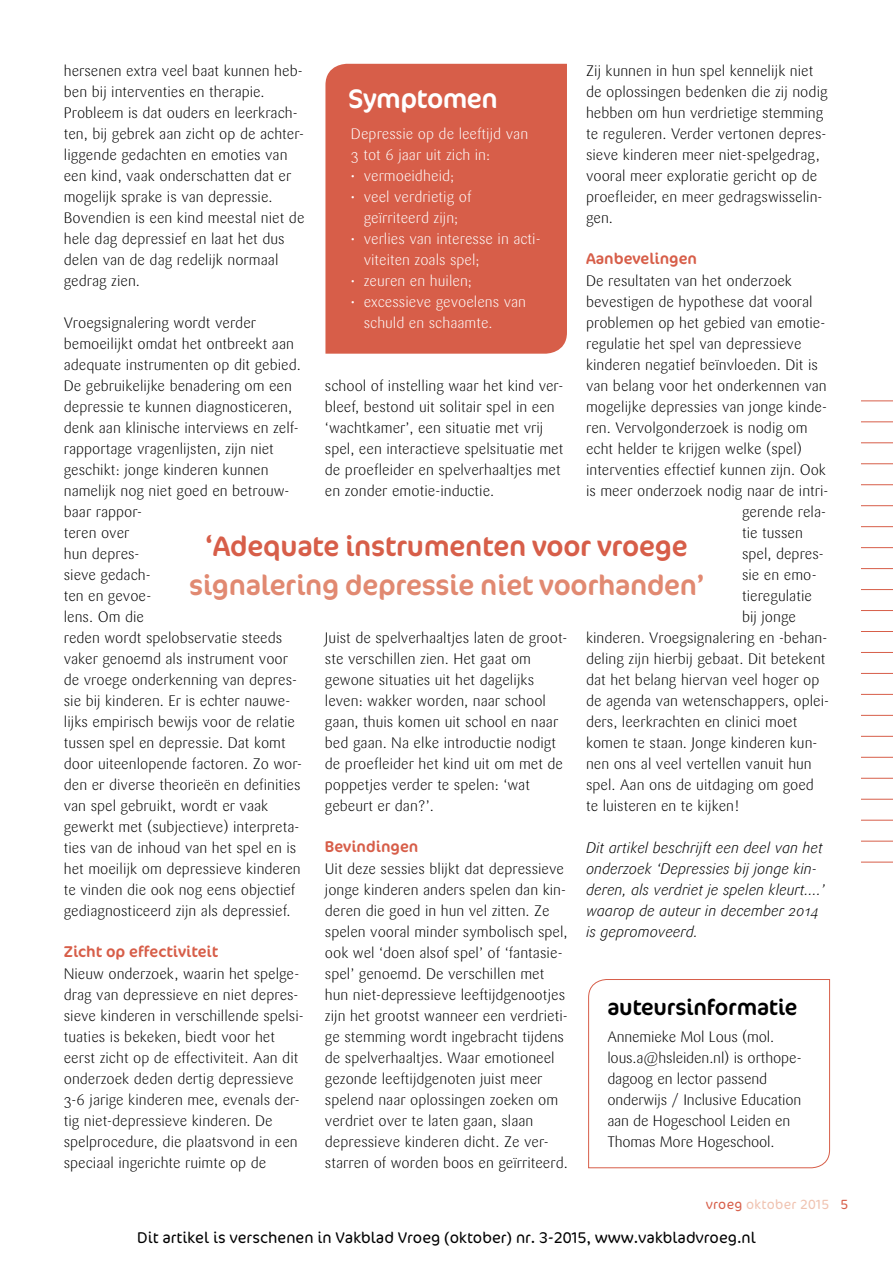
<style>
.page{position:relative;width:893px;height:1263px;background:#fff}
.page>*{position:absolute;margin:0;border:0;box-sizing:border-box;transform-origin:0 0}
.t1{font:28.5px "Cocon";letter-spacing:-.01em;color:#e18971}
.t2{font:28.5px "Cocon";letter-spacing:-.01em;color:#d75e49}
.t3{font:27px "Cocon";letter-spacing:-.02em;color:#fff}
.t4{font:22.5px "Cocon";letter-spacing:-.01em;color:#000}
.t5{font:300 15.75px "Cocon";color:#000}
.t6{font:15.75px "Cocon";color:#d75e49}
.t7{font:300 15px/21px "Sari";color:#000}
.t8{font:300 15px/21px "Sari";color:#fff}
.t9{font:italic 300 15px/21px "Sari";color:#000}
.t10{font:300 13.5px "Cocon";letter-spacing:.02em;color:#f0c3b1}
.s1{color:#d75e49}
</style>
<div class="page">
<svg style="left:588px;top:979px;width:242px;height:189px"></svg>
<hr style="left:861px;top:400px;width:32px;height:1px;background:#d75e49">
<hr style="left:861px;top:421px;width:32px;height:1px;background:#d75e49">
<hr style="left:861px;top:442px;width:32px;height:1px;background:#d75e49">
<hr style="left:861px;top:463px;width:32px;height:1px;background:#d75e49">
<hr style="left:861px;top:484px;width:32px;height:1px;background:#d75e49">
<hr style="left:861px;top:505px;width:32px;height:1px;background:#d75e49">
<hr style="left:861px;top:526px;width:32px;height:1px;background:#d75e49">
<hr style="left:861px;top:547px;width:32px;height:1px;background:#d75e49">
<hr style="left:861px;top:568px;width:32px;height:1px;background:#d75e49">
<hr style="left:861px;top:589px;width:32px;height:1px;background:#d75e49">
<hr style="left:861px;top:610px;width:32px;height:1px;background:#d75e49">
<hr style="left:861px;top:631px;width:32px;height:1px;background:#d75e49">
<hr style="left:861px;top:652px;width:32px;height:1px;background:#d75e49">
<hr style="left:861px;top:673px;width:32px;height:1px;background:#d75e49">
<hr style="left:861px;top:694px;width:32px;height:1px;background:#d75e49">
<hr style="left:861px;top:715px;width:32px;height:1px;background:#d75e49">
<hr style="left:861px;top:736px;width:32px;height:1px;background:#d75e49">
<hr style="left:861px;top:757px;width:32px;height:1px;background:#d75e49">
<hr style="left:861px;top:778px;width:32px;height:1px;background:#d75e49">
<hr style="left:861px;top:799px;width:32px;height:1px;background:#d75e49">
<hr style="left:861px;top:820px;width:32px;height:1px;background:#d75e49">
<hr style="left:861px;top:841px;width:32px;height:1px;background:#d75e49">
<hr style="left:861px;top:862px;width:32px;height:1px;background:#d75e49">
<div style="left:325px;top:64px;width:242px;height:290px;background:#d75e49"></div>
<p class="t7" style="left:586px;top:61px;width:243px">Zij kunnen in hun spel kennelijk niet de oplossingen bedenken die zij nodig hebben om hun verdrietige stemming te reguleren. Verder vertonen depres&shy;sieve kinderen meer niet-spelgedrag, vooral meer exploratie gericht op de proefleider, en meer gedragswisselin&shy;gen.</p>
<p class="t6" style="left:586px;top:248px;width:113px">Aanbevelingen</p>
<p class="t7" style="left:586px;top:271px;width:207px">De resultaten van het onderzoek</p>
<p class="t7" style="left:586px;top:292px;width:228px">bevestigen de hypothese dat vooral</p>
<p class="t7" style="left:586px;top:313px;width:241px">problemen op het gebied van emotie-</p>
<p class="t7" style="left:586px;top:334px;width:217px">regulatie het spel van depressieve</p>
<p class="t7" style="left:586px;top:355px;width:233px">kinderen negatief beïnvloeden. Dit is</p>
<p class="t7" style="left:586px;top:376px;width:242px">van belang voor het onderkennen van</p>
<p class="t7" style="left:586px;top:397px;width:242px">mogelijke depressies van jonge kinde-</p>
<p class="t7" style="left:586px;top:418px;width:223px">ren. Vervolgonderzoek is nodig om</p>
<p class="t7" style="left:586px;top:439px;width:218px">echt helder te krijgen welke (spel)</p>
<p class="t7" style="left:586px;top:460px;width:241px">interventies effectief kunnen zijn. Ook</p>
<p class="t7" style="left:586px;top:481px;width:244px">is meer onderzoek nodig naar de intri-</p>
<p class="t7" style="left:742px;top:502px;width:85px">gerende rela-</p>
<p class="t7" style="left:742px;top:523px;width:62px">tie tussen</p>
<p class="t7" style="left:742px;top:544px;width:83px">spel, depres-</p>
<p class="t7" style="left:742px;top:565px;width:76px">sie en emo-</p>
<p class="t7" style="left:742px;top:586px;width:71px">tieregulatie</p>
<p class="t7" style="left:742px;top:607px;width:56px">bij jonge</p>
<p class="t7" style="left:586px;top:628px;width:243px">kinderen. Vroegsignalering en -behan-</p>
<p class="t7" style="left:586px;top:649px;width:241px">deling zijn hierbij gebaat. Dit betekent</p>
<p class="t7" style="left:586px;top:670px;width:235px">dat het belang hiervan veel hoger op</p>
<p class="t7" style="left:586px;top:691px;width:244px">de agenda van wetenschappers, oplei-</p>
<p class="t7" style="left:586px;top:712px;width:213px">ders, leerkrachten en clinici moet</p>
<p class="t7" style="left:586px;top:733px;width:233px">komen te staan. Jonge kinderen kun-</p>
<p class="t7" style="left:586px;top:754px;width:227px">nen ons al veel vertellen vanuit hun</p>
<p class="t7" style="left:586px;top:775px;width:229px">spel. Aan ons de uitdaging om goed</p>
<p class="t7" style="left:586px;top:796px;width:156px">te luisteren en te kijken!</p>
<p class="t9" style="left:586px;top:838px;width:240px">Dit artikel beschrijft een deel van het onderzoek ‘Depressies bij jonge kin&shy;deren, als verdriet je spelen kleurt….’ waarop de auteur in december 2014 is gepromoveerd.</p>
<p class="t7" style="left:64px;top:61px;width:242px">hersenen extra veel baat kunnen heb&shy;ben bij interventies en therapie.<br>Probleem is dat ouders en leerkrach&shy;ten, bij gebrek aan zicht op de achter&shy;liggende gedachten en emoties van een kind, vaak onderschatten dat er mogelijk sprake is van depressie.<br>Bovendien is een kind meestal niet de hele dag depressief en laat het dus delen van de dag redelijk normaal gedrag zien.</p>
<p class="t7" style="left:64px;top:313px;width:240px">Vroegsignalering wordt verder bemoeilijkt omdat het ontbreekt aan adequate instrumenten op dit gebied.<br>De gebruikelijke benadering om een depressie te kunnen diagnosticeren, denk aan klinische interviews en zelf&shy;rapportage vragenlijsten, zijn niet geschikt: jonge kinderen kunnen namelijk nog niet goed en betrouw&shy;baar rappor-<br>teren over<br>hun depres-<br>sieve gedach-<br>ten en gevoe-<br>lens. Om die<br>reden wordt spelobservatie steeds vaker genoemd als instrument voor de vroege onderkenning van depres&shy;sie bij kinderen. Er is echter nauwe&shy;lijks empirisch bewijs voor de relatie tussen spel en depressie. Dat komt door uiteenlopende factoren. Zo wor&shy;den er diverse theorieën en definities van spel gebruikt, wordt er vaak gewerkt met (subjectieve) interpreta&shy;ties van de inhoud van het spel en is het moeilijk om depressieve kinderen te vinden die ook nog eens objectief gediagnosticeerd zijn als depressief.</p>
<p class="t6" style="left:64px;top:941px;width:156px">Zicht op effectiviteit</p>
<p class="t7" style="left:64px;top:964px;width:241px">Nieuw onderzoek, waarin het spelge&shy;drag van depressieve en niet depres&shy;sieve kinderen in verschillende spelsi&shy;tuaties is bekeken, biedt voor het eerst zicht op de effectiviteit. Aan dit onderzoek deden dertig depressieve 3-6 jarige kinderen mee, evenals der&shy;tig niet-depressieve kinderen. De spelprocedure, die plaatsvond in een speciaal ingerichte ruimte op de</p>
<h2 class="t3" style="left:348px;top:81px;width:151px">Symptomen</h2>
<p class="t8" style="left:351px;top:124px;width:179px">Depressie op de leeftijd van<br>3 tot 6 jaar uit zich in:</p>
<p class="t8" style="left:349px;top:166px;width:107px">• vermoeidheid;</p>
<p class="t8" style="left:349px;top:187px;width:124px;text-align:center">• veel verdrietig of geïrriteerd zijn;</p>
<p class="t8" style="left:364px;top:229px;width:178px;text-indent:-15px">• verlies van interesse in acti&shy;viteiten zoals spel;</p>
<p class="t8" style="left:349px;top:271px;width:125px">• zeuren en huilen;</p>
<p class="t8" style="left:364px;top:292px;width:164px;text-indent:-15px">• excessieve gevoelens van schuld en schaamte.</p>
<p class="t7" style="left:325px;top:376px;width:240px">school of instelling waar het kind ver&shy;bleef, bestond uit solitair spel in een ‘wachtkamer’, een situatie met vrij spel, een interactieve spelsituatie met de proefleider en spelverhaaltjes met en zonder emotie-inductie.</p>
<h1 class="t2" style="left:206px;top:529px;width:483px">‘Adequate instrumenten voor vroege</h1>
<h1 class="t1" style="left:189px;top:568px;width:517px">signalering depressie niet voorhanden’</h1>
<p class="t7" style="left:325px;top:628px;width:244px">Juist de spelverhaaltjes laten de groot&shy;ste verschillen zien. Het gaat om gewone situaties uit het dagelijks leven: wakker worden, naar school gaan, thuis komen uit school en naar bed gaan. Na elke introductie nodigt de proefleider het kind uit om met de poppetjes verder te spelen: ‘wat gebeurt er dan?’.</p>
<p class="t6" style="left:325px;top:836px;width:95px">Bevindingen</p>
<p class="t7" style="left:325px;top:859px;width:244px">Uit deze sessies blijkt dat depressieve jonge kinderen anders spelen dan kin&shy;deren die goed in hun vel zitten. Ze spelen vooral minder symbolisch spel, ook wel ‘doen alsof spel’ of ‘fantasie&shy;spel’ genoemd. De verschillen met hun niet-depressieve leeftijdgenootjes zijn het grootst wanneer een verdrieti&shy;ge stemming wordt ingebracht tijdens de spelverhaaltjes. Waar emotioneel gezonde leeftijdgenoten juist meer spelend naar oplossingen zoeken om verdriet over te laten gaan, slaan depressieve kinderen dicht. Ze ver&shy;starren of worden boos en geïrriteerd.</p>
<h3 class="t4" style="left:607px;top:993px;width:192px">auteursinformatie</h3>
<p class="t7" style="left:607px;top:1027px;width:196px">Annemieke Mol Lous (mol. lous.a@hsleiden.nl) is orthope&shy;dagoog en lector passend onderwijs / Inclusive Education aan de Hogeschool Leiden en<br>Thomas More Hogeschool.</p>
<p class="t10" style="left:706px;top:1196px;width:144px"><span class="s1">vroeg</span> oktober 2015 <span class="s1">5</span></p>
<p class="t5" style="left:137px;top:1228px;width:620px">Dit artikel is verschenen in Vakblad Vroeg (oktober) nr. 3-2015, www.vakbladvroeg.nl</p>
</div>
